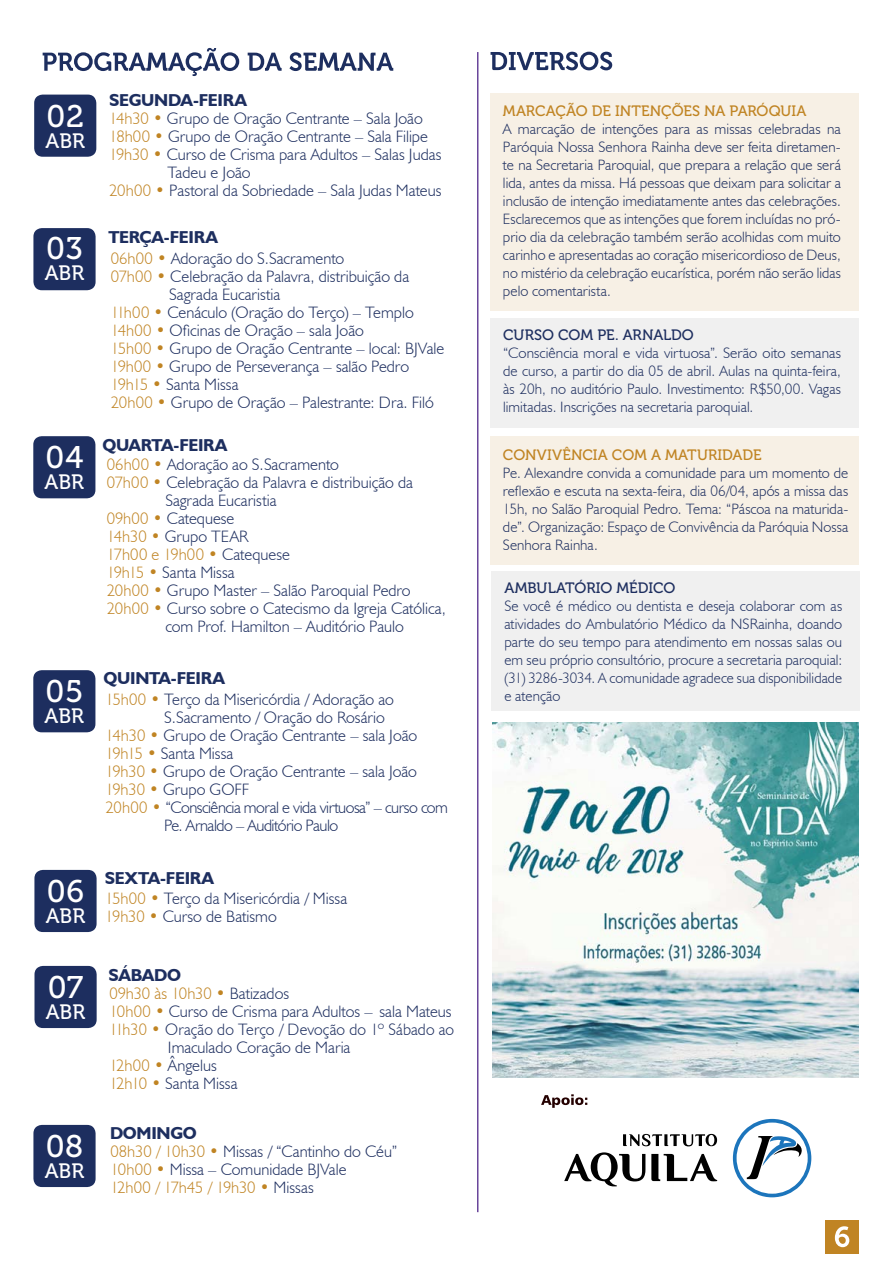
<style>
.page{position:relative;width:893px;height:1263px;background:#fff}
.page>*{position:absolute;margin:0;border:0;box-sizing:border-box;transform-origin:0 0}
.t1{font:31.2px "Museo 500";letter-spacing:.02em;color:#fff}
.t2{font:20.7px "Museo 500";color:#fff}
.t3{font:700 17.25px "Humanist 521 BT";letter-spacing:-.02em;color:#1d2e5f}
.t4{font:300 16.5px/18px "Humanist 521 BT";color:#1d2e5f}
.t5{font:300 16.5px "Humanist 521 BT";letter-spacing:-.03em;color:#1d2e5f}
.t6{font:300 16.5px "Humanist 521 BT";color:#c08423}
.t7{font:300 16.5px "Humanist 521 BT";letter-spacing:-.025em;color:#1d2e5f}
.t8{font:300 15px/18px "Humanist 521 BT";letter-spacing:.005em;color:#1d2e5f;text-align:justify}
.t9{font:15px "Museo 500";color:#c08423}
.t10{font:15px "Museo 500";letter-spacing:-.005em;color:#1d2e5f}
.s1{color:#c08423}
.s2{color:#1d2e5f}
</style>
<div class="page">
<svg style="left:43px;top:48px;width:350px;height:28px"></svg>
<hr style="left:477px;top:52px;width:1px;height:1160px;background:#69459b">
<svg style="left:491px;top:52px;width:121px;height:18px"></svg>
<div style="left:825px;top:1220px;width:34px;height:33px;background:#c08423"></div>
<svg style="left:835px;top:1226px;width:14px;height:21px"></svg>
<svg style="left:541px;top:1094px;width:46px;height:14px"></svg>
<svg style="left:733px;top:1119px;width:78px;height:78px"></svg>
<svg style="left:651px;top:1154px;width:66px;height:27px"></svg>
<svg style="left:564px;top:1152px;width:81px;height:35px"></svg>
<svg style="left:623px;top:1134px;width:94px;height:12px"></svg>
<div style="left:33px;top:228px;width:63px;height:62px;background:#1d2e5f;border-radius:9px"></div>
<div style="left:33px;top:436px;width:62px;height:62px;background:#1d2e5f;border-radius:9px"></div>
<div style="left:33px;top:670px;width:62px;height:62px;background:#1d2e5f;border-radius:9px"></div>
<div style="left:34px;top:870px;width:63px;height:62px;background:#1d2e5f;border-radius:9px"></div>
<div style="left:35px;top:966px;width:62px;height:62px;background:#1d2e5f;border-radius:9px"></div>
<div style="left:33px;top:1125px;width:63px;height:62px;background:#1d2e5f;border-radius:9px"></div>
<div style="left:34px;top:95px;width:62px;height:62px;background:#1d2e5f;border-radius:9px"></div>
<div style="left:490px;top:93px;width:368px;height:218px;background:#f7f0e5"></div>
<div style="left:490px;top:319px;width:368px;height:109px;background:#f0f0f0"></div>
<div style="left:492px;top:571px;width:368px;height:140px;background:#f0f0f0"></div>
<div style="left:490px;top:436px;width:368px;height:128px;background:#f7f0e5"></div>
<img style="left:493px;top:723px;width:366px;height:354px">
<h1 class="t1" style="left:47px;top:99px;width:39px">02</h1>
<p class="t2" style="left:46px;top:129px;width:40px">ABR</p>
<h1 class="t1" style="left:46px;top:231px;width:38px">03</h1>
<p class="t2" style="left:45px;top:261px;width:40px">ABR</p>
<h1 class="t1" style="left:45px;top:440px;width:39px">04</h1>
<p class="t2" style="left:45px;top:470px;width:40px">ABR</p>
<h1 class="t1" style="left:45px;top:674px;width:39px">05</h1>
<p class="t2" style="left:45px;top:704px;width:40px">ABR</p>
<h1 class="t1" style="left:47px;top:874px;width:39px">06</h1>
<p class="t2" style="left:46px;top:904px;width:40px">ABR</p>
<h1 class="t1" style="left:48px;top:970px;width:37px">07</h1>
<p class="t2" style="left:46px;top:1000px;width:40px">ABR</p>
<h1 class="t1" style="left:46px;top:1129px;width:39px">08</h1>
<p class="t2" style="left:45px;top:1159px;width:40px">ABR</p>
<p class="t3" style="left:109px;top:90px;width:139px">SEGUNDA-FEIRA</p>
<p class="t4" style="left:109px;top:109px;width:315px"><span class="s1">14h30 •</span> Grupo de Oração Centrante – Sala João</p>
<p class="t4" style="left:109px;top:127px;width:320px"><span class="s1">18h00 •</span> Grupo de Oração Centrante – Sala Filipe</p>
<p class="t4" style="left:109px;top:145px;width:334px"><span class="s1">19h30 •</span> Curso de Crisma para Adultos – Salas Judas</p>
<p class="t4" style="left:168px;top:163px;width:84px">Tadeu e João</p>
<p class="t4" style="left:109px;top:181px;width:334px"><span class="s1">20h00 •</span> Pastoral da Sobriedade – Sala Judas Mateus</p>
<p class="t3" style="left:108px;top:226px;width:111px">TERÇA-FEIRA</p>
<p class="t4" style="left:111px;top:249px;width:235px"><span class="s1">06h00 •</span> Adoração do S.Sacramento</p>
<p class="t4" style="left:111px;top:267px;width:300px"><span class="s1">07h00 •</span> Celebração da Palavra, distribuição da</p>
<p class="t4" style="left:169px;top:285px;width:113px">Sagrada Eucaristia</p>
<p class="t4" style="left:111px;top:303px;width:305px"><span class="s1">11h00 •</span> Cenáculo (Oração do Terço) – Templo</p>
<p class="t4" style="left:111px;top:321px;width:255px"><span class="s1">14h00 •</span> Oficinas de Oração – sala João</p>
<p class="t4" style="left:111px;top:339px;width:335px"><span class="s1">15h00 •</span> Grupo de Oração Centrante – local: BJVale</p>
<p class="t4" style="left:111px;top:357px;width:300px"><span class="s1">19h00 •</span> Grupo de Perseverança – salão Pedro</p>
<p class="t4" style="left:111px;top:375px;width:129px"><span class="s1">19h15 •</span> Santa Missa</p>
<p class="t4" style="left:111px;top:393px;width:325px"><span class="s1">20h00 •</span> Grupo de Oração – Palestrante: Dra. Filó</p>
<p class="t3" style="left:103px;top:434px;width:126px">QUARTA-FEIRA</p>
<p class="t4" style="left:107px;top:455px;width:234px"><span class="s1">06h00 •</span> Adoração ao S.Sacramento</p>
<p class="t4" style="left:107px;top:473px;width:308px"><span class="s1">07h00 •</span> Celebração da Palavra e distribuição da</p>
<p class="t4" style="left:165px;top:491px;width:113px">Sagrada Eucaristia</p>
<p class="t4" style="left:107px;top:509px;width:129px"><span class="s1">09h00 •</span> Catequese</p>
<p class="t4" style="left:107px;top:527px;width:143px"><span class="s1">14h30 •</span> Grupo TEAR</p>
<p class="t6" style="left:107px;top:544px;width:185px">17h00 e 19h00 • <span class="s2">Catequese</span></p>
<p class="t4" style="left:107px;top:563px;width:129px"><span class="s1">19h15 •</span> Santa Missa</p>
<p class="t4" style="left:107px;top:581px;width:305px"><span class="s1">20h00 •</span> Grupo Master – Salão Paroquial Pedro</p>
<p class="t4" style="left:107px;top:599px;width:341px"><span class="s1">20h00 •</span> Curso sobre o Catecismo da Igreja Católica,</p>
<p class="t4" style="left:165px;top:617px;width:240px">com Prof. Hamilton – Auditório Paulo</p>
<p class="t3" style="left:104px;top:668px;width:123px">QUINTA-FEIRA</p>
<p class="t4" style="left:106px;top:690px;width:290px"><span class="s1">15h00 •</span> Terço da Misericórdia / Adoração ao</p>
<p class="t4" style="left:164px;top:708px;width:222px">S.Sacramento / Oração do Rosário</p>
<p class="t4" style="left:106px;top:726px;width:313px"><span class="s1">14h30 •</span> Grupo de Oração Centrante – sala João</p>
<p class="t4" style="left:106px;top:744px;width:129px"><span class="s1">19h15 •</span> Santa Missa</p>
<p class="t4" style="left:106px;top:762px;width:313px"><span class="s1">19h30 •</span> Grupo de Oração Centrante – sala João</p>
<p class="t4" style="left:106px;top:780px;width:145px"><span class="s1">19h30 •</span> Grupo GOFF</p>
<p class="t5" style="left:106px;top:797px;width:344px"><span class="s1">20h00 •</span> “Consciência moral e vida virtuosa” – curso com</p>
<p class="t7" style="left:164px;top:815px;width:176px">Pe. Arnaldo – Auditório Paulo</p>
<p class="t3" style="left:105px;top:867px;width:111px">SEXTA-FEIRA</p>
<p class="t4" style="left:105px;top:889px;width:243px"><span class="s1">15h00 •</span> Terço da Misericórdia / Missa<br><span class="s1">19h30 •</span> Curso de Batismo</p>
<p class="t3" style="left:109px;top:965px;width:74px">SÁBADO</p>
<p class="t6" style="left:109px;top:983px;width:181px">09h30 às 10h30 • <span class="s2">Batizados</span></p>
<p class="t4" style="left:109px;top:1002px;width:344px"><span class="s1">10h00 •</span> Curso de Crisma para Adultos – sala Mateus</p>
<p class="t4" style="left:109px;top:1020px;width:346px"><span class="s1">11h30 •</span> Oração do Terço / Devoção do 1º Sábado ao</p>
<p class="t4" style="left:168px;top:1038px;width:184px">Imaculado Coração de Maria</p>
<p class="t4" style="left:109px;top:1056px;width:109px"><span class="s1">12h00 •</span> Ângelus</p>
<p class="t4" style="left:109px;top:1074px;width:130px"><span class="s1">12h10 •</span> Santa Missa</p>
<p class="t3" style="left:110px;top:1122px;width:88px">DOMINGO</p>
<p class="t4" style="left:110px;top:1142px;width:288px"><span class="s1">08h30 / 10h30 •</span> Missas / “Cantinho do Céu”<br><span class="s1">10h00 •</span> Missa – Comunidade BJVale<br><span class="s1">12h00 / 17h45 / 19h30 •</span> Missas</p>
<p class="t9" style="left:503px;top:102px;width:305px">MARCAÇÃO DE INTENÇÕES NA PARÓQUIA</p>
<p class="t8" style="left:503px;top:119px;width:339px">A marcação de intenções para as missas celebradas na Paróquia Nossa Senhora Rainha deve ser feita diretamen&shy;te na Secretaria Paroquial, que prepara a relação que será lida, antes da missa. Há pessoas que deixam para solicitar a inclusão de intenção imediatamente antes das celebrações.<br>Esclarecemos que as intenções que forem incluídas no pró&shy;prio dia da celebração também serão acolhidas com muito carinho e apresentadas ao coração misericordioso de Deus, no mistério da celebração eucarística, porém não serão lidas pelo comentarista.</p>
<p class="t10" style="left:503px;top:327px;width:22px">CURSO</p>
<p class="t10" style="left:558px;top:327px;width:76px">COM PE. ARNALDO</p>
<p class="t8" style="left:503px;top:344px;width:339px">“Consciência moral e vida virtuosa”. Serão oito semanas de curso, a partir do dia 05 de abril. Aulas na quinta-feira, às 20h, no auditório Paulo. Investimento: R$50,00. Vagas limitadas. Inscrições na secretaria paroquial.</p>
<p class="t9" style="left:503px;top:446px;width:186px">CONVIVÊNCIA COM A MATURIDADE</p>
<p class="t8" style="left:503px;top:463px;width:347px">Pe. Alexandre convida a comunidade para um momento de reflexão e escuta na sexta-feira, dia 06/04, após a missa das 15h, no Salão Paroquial Pedro. Tema: “Páscoa na maturida&shy;de”. Organização: Espaço de Convivência da Paróquia Nossa Senhora Rainha.</p>
<p class="t10" style="left:504px;top:579px;width:43px">AMBULATÓRIO</p>
<p class="t10" style="left:616px;top:579px;width:59px">MÉDICO</p>
<p class="t8" style="left:504px;top:596px;width:339px">Se você é médico ou dentista e deseja colaborar com as atividades do Ambulatório Médico da NSRainha, doando parte do seu tempo para atendimento em nossas salas ou em seu próprio consultório, procure a secretaria paroquial: (31) 3286-3034. A comunidade agradece sua disponibilidade e atenção</p>
</div>
